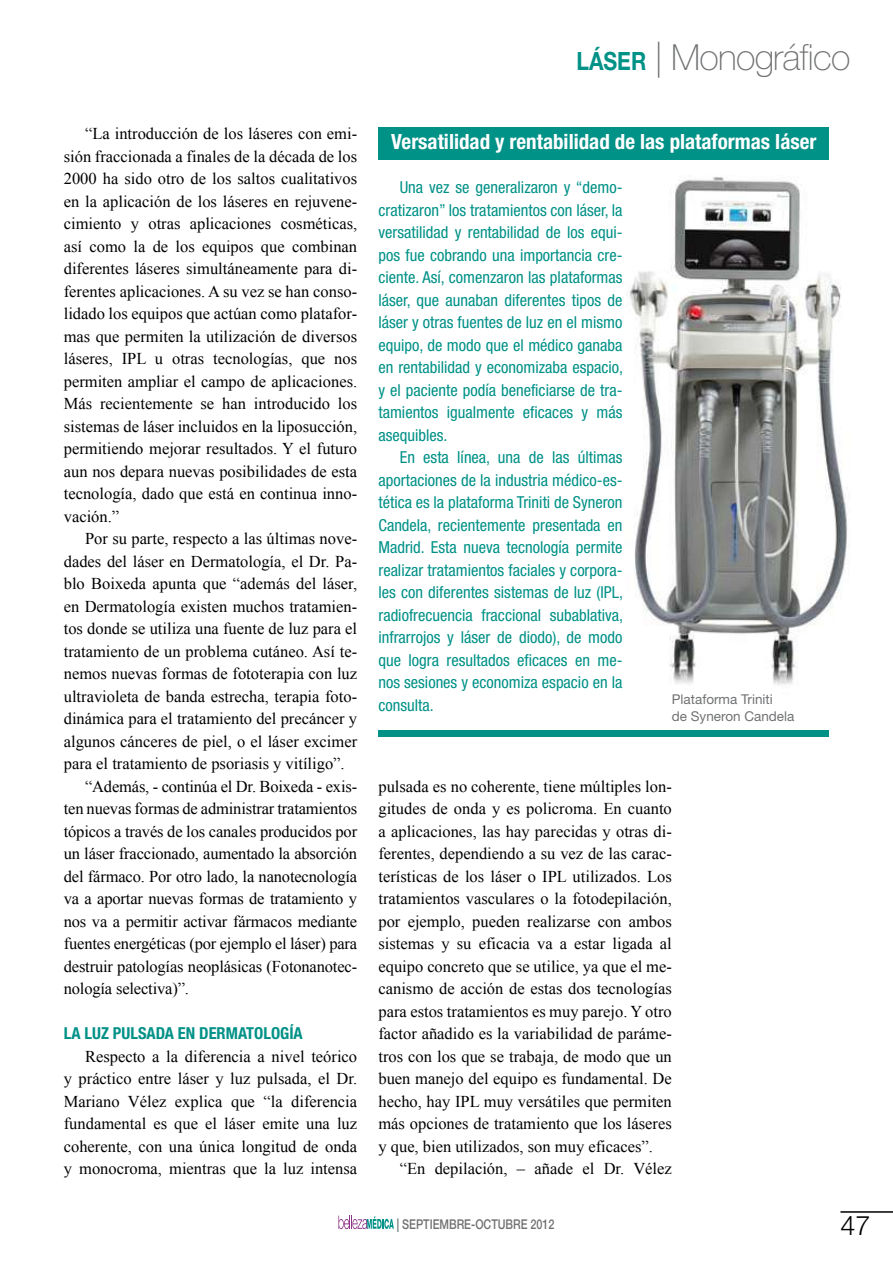
<style>
.page{position:relative;width:893px;height:1263px;background:#fff}
.page>*{position:absolute;margin:0;border:0;box-sizing:border-box;transform-origin:0 0}
.t1{font:100 36px "Helvetica Neue LT Std";letter-spacing:-.02em;color:#707173}
.t2{font:300 27px "Helvetica Neue LT Std";color:#000}
.t3{font:700 condensed 21px "Helvetica Neue LT Std";color:#fff}
.t4{font:16.5px/22.5px "Times New Roman";color:#000;text-align:justify}
.t5{font:condensed 16.5px/22.5px "Helvetica Neue LT Std";color:#009187;text-align:justify}
.t6{font:700 condensed 16.5px "Helvetica Neue LT Std";color:#009187}
.t7{font:13.5px/16.5px "Helvetica Neue LT Std";color:#707173}
.t8{font:500 13.5px "Helvetica Neue LT Std";color:#707173;scale:.8 1}
.s1{font-weight:700;font-size:25.2px;color:#009187}
</style>
<div class="page">
<svg style="left:338px;top:1215px;width:56px;height:14px"></svg>
<hr style="left:840px;top:1211px;width:53px;height:2px;background:#000">
<img style="left:629px;top:177px;width:221px;height:509px">
<div style="left:378px;top:128px;width:451px;height:32px;background:#009187"></div>
<div style="left:378px;top:730px;width:451px;height:6px;background:#009187"></div>
<p class="t4" style="left:64px;top:122px;width:295px;text-indent:21px">“La introducción de los láseres con emi&shy;sión fraccionada a finales de la década de los 2000 ha sido otro de los saltos cualitativos en la aplicación de los láseres en rejuvene&shy;cimiento y otras aplicaciones cosméticas, así como la de los equipos que combinan diferentes láseres simultáneamente para di&shy;ferentes aplicaciones. A su vez se han conso&shy;lidado los equipos que actúan como platafor&shy;mas que permiten la utilización de diversos láseres, IPL u otras tecnologías, que nos permiten ampliar el campo de aplicaciones.<br>Más recientemente se han introducido los sistemas de láser incluidos en la liposucción, permitiendo mejorar resultados. Y el futuro aun nos depara nuevas posibilidades de esta tecnología, dado que está en continua inno&shy;vación.”</p>
<p class="t4" style="left:85px;top:527px;width:274px">Por su parte, respecto a las últimas nove-</p>
<p class="t4" style="left:64px;top:549px;width:295px">dades del láser en Dermatología, el Dr. Pa-</p>
<p class="t4" style="left:64px;top:572px;width:295px">blo Boixeda apunta que “además del láser,</p>
<p class="t4" style="left:64px;top:594px;width:295px">en Dermatología existen muchos tratamien-</p>
<p class="t4" style="left:64px;top:617px;width:295px">tos donde se utiliza una fuente de luz para el</p>
<p class="t4" style="left:64px;top:639px;width:295px">tratamiento de un problema cutáneo. Así te-</p>
<p class="t4" style="left:64px;top:662px;width:295px">nemos nuevas formas de fototerapia con luz</p>
<p class="t4" style="left:64px;top:684px;width:295px">ultravioleta de banda estrecha, terapia foto-</p>
<p class="t4" style="left:64px;top:707px;width:295px">dinámica para el tratamiento del precáncer y</p>
<p class="t4" style="left:64px;top:729px;width:295px">algunos cánceres de piel, o el láser excimer</p>
<p class="t4" style="left:64px;top:752px;width:282px">para el tratamiento de psoriasis y vitíligo”.</p>
<p class="t4" style="left:85px;top:774px;width:274px">“Además, - continúa el Dr. Boixeda - exis-</p>
<p class="t4" style="left:64px;top:797px;width:295px">ten nuevas formas de administrar tratamientos</p>
<p class="t4" style="left:64px;top:819px;width:295px">tópicos a través de los canales producidos por</p>
<p class="t4" style="left:64px;top:842px;width:295px">un láser fraccionado, aumentado la absorción</p>
<p class="t4" style="left:64px;top:864px;width:295px">del fármaco. Por otro lado, la nanotecnología</p>
<p class="t4" style="left:64px;top:887px;width:295px">va a aportar nuevas formas de tratamiento y</p>
<p class="t4" style="left:64px;top:909px;width:295px">nos va a permitir activar fármacos mediante</p>
<p class="t4" style="left:64px;top:932px;width:295px">fuentes energéticas (por ejemplo el láser) para</p>
<p class="t4" style="left:64px;top:954px;width:295px">destruir patologías neoplásicas (Fotonanotec-</p>
<p class="t4" style="left:64px;top:977px;width:127px">nología selectiva)”.</p>
<p class="t6" style="left:64px;top:1023px;width:240px">La luz pulsada en Dermatología</p>
<p class="t4" style="left:64px;top:1044px;width:295px;text-indent:21px">Respecto a la diferencia a nivel teórico y práctico entre láser y luz pulsada, el Dr.<br>Mariano Vélez explica que “la diferencia fundamental es que el láser emite una luz coherente, con una única longitud de onda y monocroma, mientras que la luz intensa</p>
<h1 class="t1" style="left:576px;top:36px;width:275px"><span class="s1">LÁSER</span> | Monográfico</h1>
<p class="t3" style="left:391px;top:128px;width:427px">Versatilidad y rentabilidad de las plataformas láser</p>
<p class="t5" style="left:378px;top:176px;width:246px;text-indent:21px">Una vez se generalizaron y “demo&shy;cratizaron” los tratamientos con láser, la versatilidad y rentabilidad de los equi&shy;pos fue cobrando una importancia cre&shy;ciente. Así, comenzaron las plataformas láser, que aunaban diferentes tipos de láser y otras fuentes de luz en el mismo equipo, de modo que el médico ganaba en rentabilidad y economizaba espacio, y el paciente podía beneficiarse de tra&shy;tamientos igualmente eficaces y más asequibles.</p>
<p class="t5" style="left:378px;top:446px;width:246px;text-indent:21px">En esta línea, una de las últimas aportaciones de la industria médico-es&shy;tética es la plataforma Triniti de Syneron Candela, recientemente presentada en Madrid. Esta nueva tecnología permite realizar tratamientos faciales y corpora&shy;les con diferentes sistemas de luz (IPL, radiofrecuencia fraccional subablativa, infrarrojos y láser de diodo), de modo que logra resultados eficaces en me&shy;nos sesiones y economiza espacio en la consulta.</p>
<p class="t7" style="left:672px;top:691px;width:124px">Plataforma Triniti<br>de Syneron Candela</p>
<p class="t4" style="left:378px;top:775px;width:295px">pulsada es no coherente, tiene múltiples lon&shy;gitudes de onda y es policroma. En cuanto a aplicaciones, las hay parecidas y otras di&shy;ferentes, dependiendo a su vez de las carac&shy;terísticas de los láser o IPL utilizados. Los tratamientos vasculares o la fotodepilación, por ejemplo, pueden realizarse con ambos sistemas y su eficacia va a estar ligada al equipo concreto que se utilice, ya que el me&shy;canismo de acción de estas dos tecnologías para estos tratamientos es muy parejo. Y otro factor añadido es la variabilidad de paráme&shy;tros con los que se trabaja, de modo que un buen manejo del equipo es fundamental. De hecho, hay IPL muy versátiles que permiten más opciones de tratamiento que los láseres y que, bien utilizados, son muy eficaces”.</p>
<p class="t4" style="left:400px;top:1157px;width:274px">“En depilación, – añade el Dr. Vélez</p>
<p class="t8" style="left:397px;top:1216px;width:199px">| SEPTIEMBRE-OCTUBRE 2012</p>
<h2 class="t2" style="left:840px;top:1209px;width:32px">47</h2>
</div>
